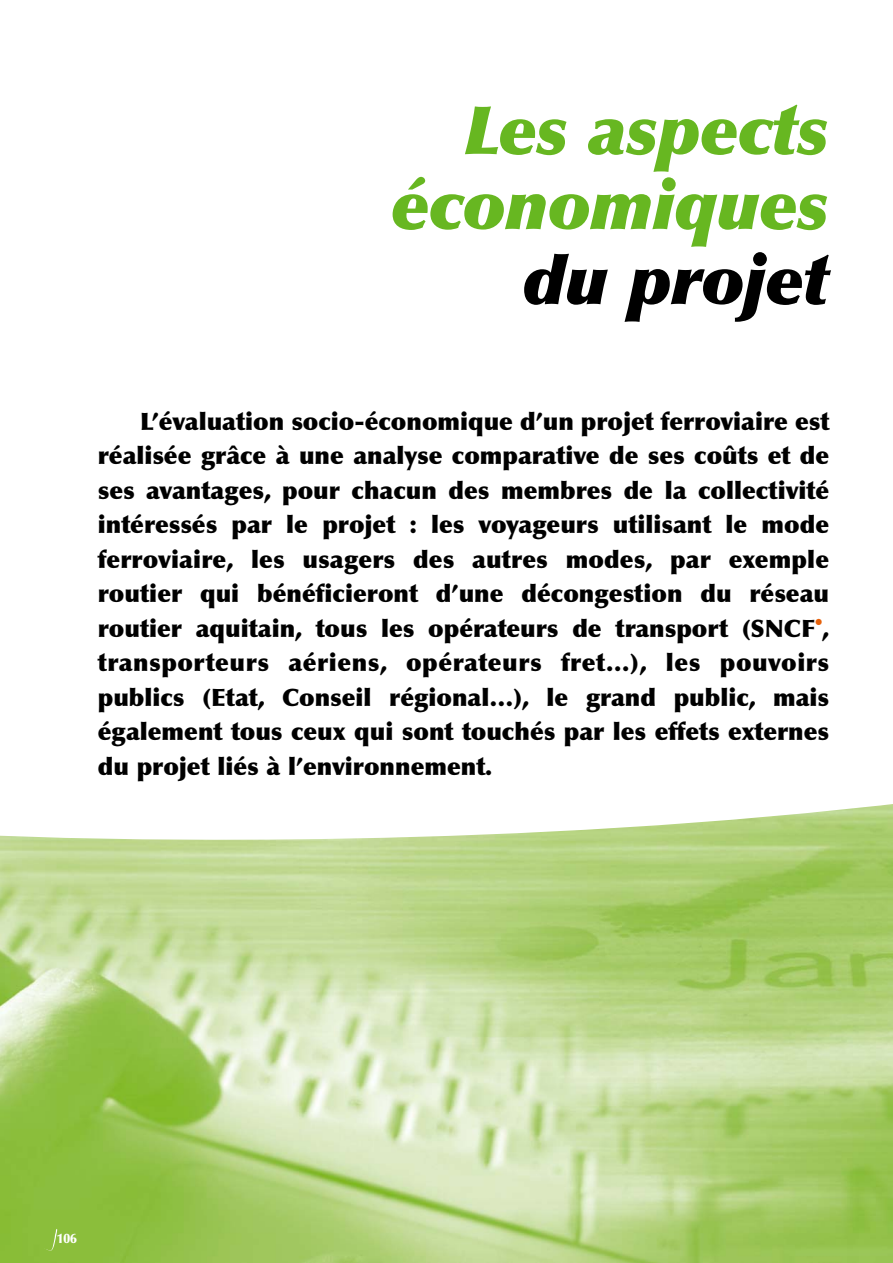
<style>
.page{position:relative;width:893px;height:1263px;background:#fff}
.page>*{position:absolute;margin:0;border:0;box-sizing:border-box;transform-origin:0 0}
.t1{font:italic 900 66.9px/75px "Optima";letter-spacing:-.01em;color:#67b721;text-align:right}
.t2{font:italic 900 66.9px "Optima";letter-spacing:-.01em;color:#000}
.t3{font:900 24px/34.5px "Optima";color:#000;text-align:justify}
.t4{font:900 13.5px "Optima";color:#fff}
</style>
<div class="page">
<img style="left:0;top:903px;width:892px;height:360px">
<svg style="left:0;top:804px;width:892px;height:99px"></svg>
<svg style="left:44px;top:1229px;width:13px;height:22px"></svg>
<h1 class="t1" style="left:391px;top:101px;width:439px">Les aspects économiques</h1>
<h1 class="t2" style="left:523px;top:254px;width:308px">du projet</h1>
<p class="t3" style="left:98px;top:407px;width:733px;text-indent:43px">L’évaluation socio-économique d’un projet ferroviaire est réalisée grâce à une analyse comparative de ses coûts et de ses avantages, pour chacun des membres de la collectivité intéressés par le projet : les voyageurs utilisant le mode ferroviaire, les usagers des autres modes, par exemple routier qui bénéficieront d’une décongestion du réseau routier aquitain, tous les opérateurs de transport (SNCF , transporteurs aériens, opérateurs fret…), les pouvoirs publics (Etat, Conseil régional…), le grand public, mais également tous ceux qui sont touchés par les effets externes du projet liés à l’environnement.</p>
<p class="t4" style="left:57px;top:1233px;width:22px">106</p>
</div>
